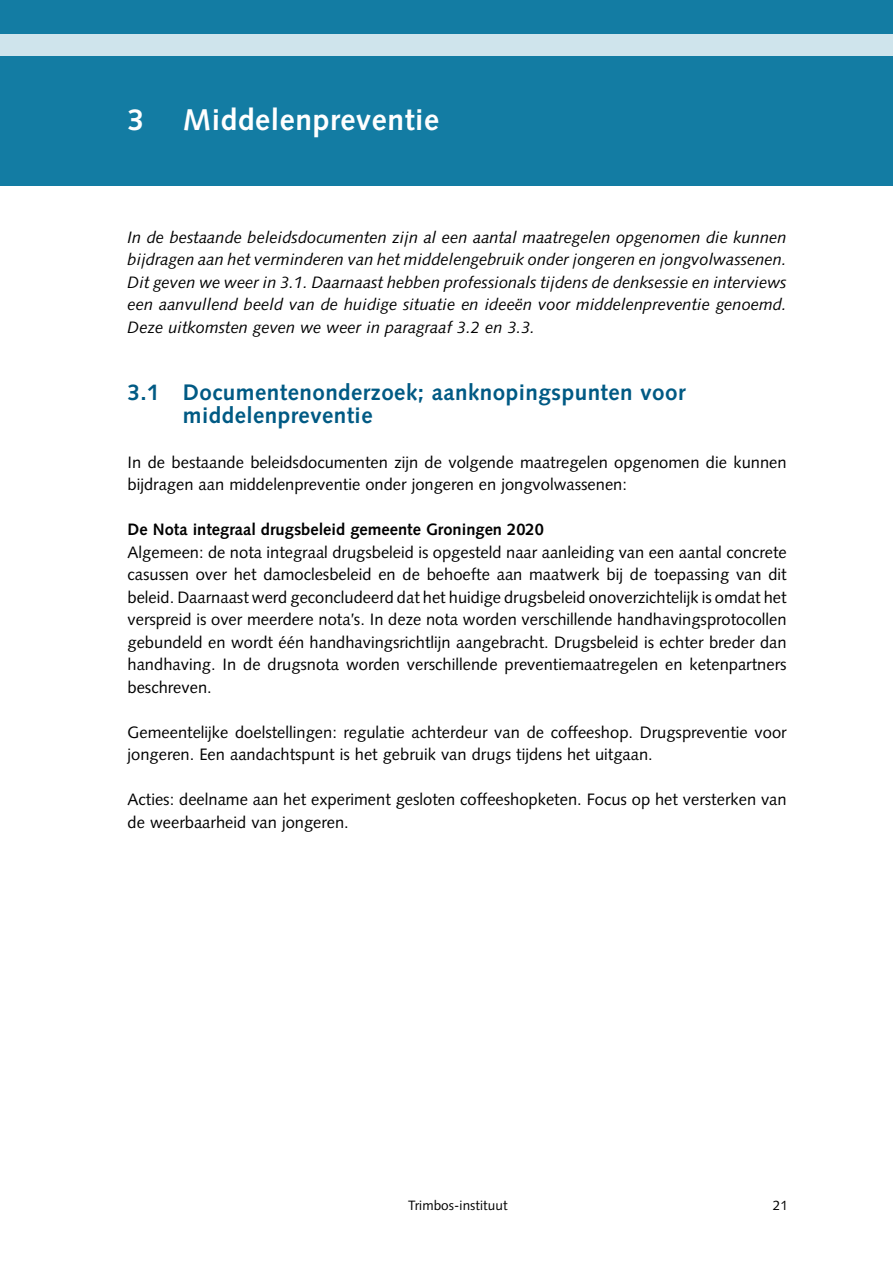
<style>
.page{position:relative;width:893px;height:1263px;background:#fff}
.page>*{position:absolute;margin:0;border:0;box-sizing:border-box;transform-origin:0 0}
.t1{font:700 30px "Syntax LT Std";letter-spacing:.02em;color:#fff}
.t2{font:700 22.5px/22.5px "Syntax LT Std";letter-spacing:.02em;color:#005a84}
.t3{font:16.5px/22.5px "Syntax LT Std";color:#000}
.t4{font:italic 16.5px/22.5px "Syntax LT Std";color:#000;text-align:justify}
.t5{font:700 16.5px "Syntax LT Pro";color:#000}
.t6{font:13.5px "Syntax LT Std";letter-spacing:.005em;color:#000}
</style>
<div class="page">
<div style="left:0;top:0;width:893px;height:186px;background:#137ca3"></div>
<div style="left:0;top:34px;width:893px;height:21px;background:#cfe4ec"></div>
<h1 class="t1" style="left:128px;top:102px;width:18px">3</h1>
<h1 class="t1" style="left:183px;top:102px;width:258px">Middelenpreventie</h1>
<p class="t4" style="left:128px;top:226px;width:661px">In de bestaande beleidsdocumenten zijn al een aantal maatregelen opgenomen die kunnen bijdragen aan het verminderen van het middelengebruik onder jongeren en jongvolwassenen.<br>Dit geven we weer in 3.1. Daarnaast hebben professionals tijdens de denksessie en interviews een aanvullend beeld van de huidige situatie en ideeën voor middelenpreventie genoemd.<br>Deze uitkomsten geven we weer in paragraaf 3.2 en 3.3.</p>
<h2 class="t2" style="left:183px;top:381px;width:504px;text-indent:-55px">3.1 Documentenonderzoek; aanknopingspunten voor middelenpreventie</h2>
<p class="t3" style="left:128px;top:451px;width:661px">In de bestaande beleidsdocumenten zijn de volgende maatregelen opgenomen die kunnen bijdragen aan middelenpreventie onder jongeren en jongvolwassenen:</p>
<p class="t5" style="left:128px;top:520px;width:418px">De Nota integraal drugsbeleid gemeente Groningen 2020</p>
<p class="t3" style="left:128px;top:541px;width:661px;text-align:justify">Algemeen: de nota integraal drugsbeleid is opgesteld naar aanleiding van een aantal concrete casussen over het damoclesbeleid en de behoefte aan maatwerk bij de toepassing van dit beleid. Daarnaast werd geconcludeerd dat het huidige drugsbeleid onoverzichtelijk is omdat het verspreid is over meerdere nota’s. In deze nota worden verschillende handhavingsprotocollen gebundeld en wordt één handhavingsrichtlijn aangebracht. Drugsbeleid is echter breder dan handhaving. In de drugsnota worden verschillende preventiemaatregelen en ketenpartners beschreven.</p>
<p class="t3" style="left:128px;top:721px;width:661px">Gemeentelijke doelstellingen: regulatie achterdeur van de coffeeshop. Drugspreventie voor jongeren. Een aandachtspunt is het gebruik van drugs tijdens het uitgaan.</p>
<p class="t3" style="left:128px;top:788px;width:661px">Acties: deelname aan het experiment gesloten coffeeshopketen. Focus op het versterken van de weerbaarheid van jongeren.</p>
<p class="t6" style="left:408px;top:1197px;width:101px">Trimbos-instituut</p>
<p class="t6" style="left:773px;top:1197px;width:17px">21</p>
</div>
